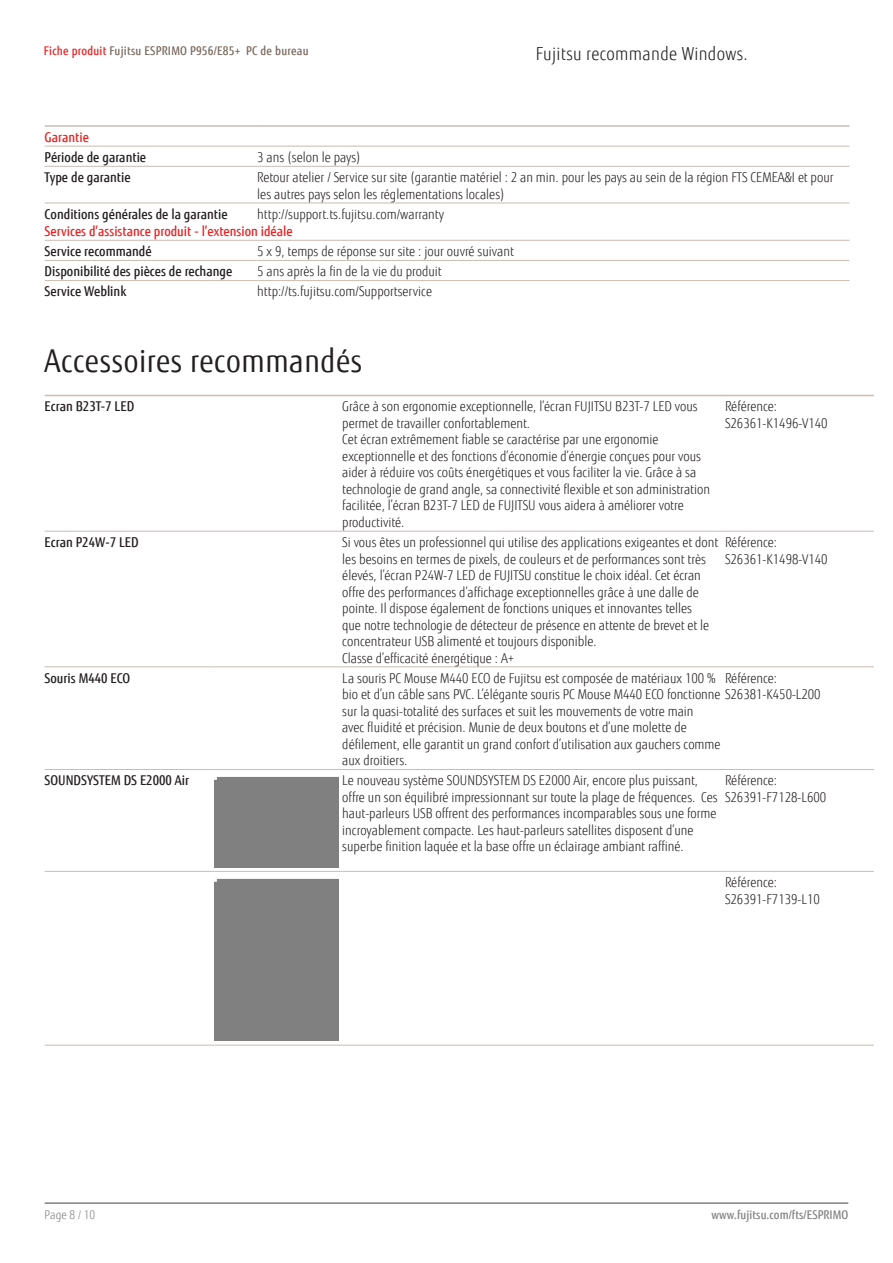
<style>
.page{position:relative;width:893px;height:1263px;background:#fff}
.page>*{position:absolute;margin:0;border:0;box-sizing:border-box;transform-origin:0 0}
.ComponentHeading{font:31.5px "Fujitsu Sans";letter-spacing:.02em;color:#231f20;scale:.9 1}
.t1{font:300 18px "Fujitsu Sans";letter-spacing:.02em;color:#231f20;scale:.9 1}
.BoMBody{font:300 13.5px/16.5px "Fujitsu Sans";color:#231f20;scale:.9 1}
.BoMBodyHeading{font:500 13.5px "Fujitsu Sans";color:#231f20;scale:.9 1}
.BoMBodyHeading_BoMHe{font:500 13.5px "Fujitsu Sans";color:#eb2223;scale:.9 1}
.t2{font:500 12px "Fujitsu Sans";letter-spacing:.02em;color:#78695d;scale:.9 1}
.t3{font:500 12px "Fujitsu Sans";letter-spacing:.005em;color:#818381;scale:.9 1}
.t4{font:300 12px "Fujitsu Sans";letter-spacing:.005em;color:#818381;scale:.9 1}
.s1{color:#eb2223}
</style>
<div class="page">
<hr style="left:45px;top:1202px;width:803px;height:2px;background:#818381">
<hr style="left:45px;top:125px;width:212px;height:2px;background:#c9bcb1">
<hr style="left:257px;top:125px;width:592px;height:2px;background:#c9bcb1">
<hr style="left:45px;top:146px;width:212px;height:1px;background:#c9bcb1">
<hr style="left:257px;top:146px;width:592px;height:1px;background:#c9bcb1">
<hr style="left:45px;top:166px;width:212px;height:1px;background:#c9bcb1">
<hr style="left:257px;top:166px;width:592px;height:1px;background:#c9bcb1">
<hr style="left:45px;top:203px;width:212px;height:1px;background:#c9bcb1">
<hr style="left:257px;top:203px;width:592px;height:1px;background:#c9bcb1">
<hr style="left:45px;top:240px;width:212px;height:1px;background:#c9bcb1">
<hr style="left:257px;top:240px;width:592px;height:1px;background:#c9bcb1">
<hr style="left:45px;top:260px;width:212px;height:1px;background:#c9bcb1">
<hr style="left:257px;top:260px;width:592px;height:1px;background:#c9bcb1">
<hr style="left:45px;top:280px;width:212px;height:1px;background:#c9bcb1">
<hr style="left:257px;top:280px;width:592px;height:1px;background:#c9bcb1">
<hr style="left:45px;top:395px;width:170px;height:1px;background:#c9bcb1">
<hr style="left:215px;top:395px;width:127px;height:1px;background:#c9bcb1">
<hr style="left:342px;top:395px;width:383px;height:1px;background:#c9bcb1">
<hr style="left:725px;top:395px;width:149px;height:1px;background:#c9bcb1">
<hr style="left:45px;top:531px;width:170px;height:1px;background:#c9bcb1">
<hr style="left:215px;top:531px;width:127px;height:1px;background:#c9bcb1">
<hr style="left:342px;top:531px;width:383px;height:1px;background:#c9bcb1">
<hr style="left:725px;top:531px;width:149px;height:1px;background:#c9bcb1">
<hr style="left:45px;top:666px;width:170px;height:1px;background:#c9bcb1">
<hr style="left:215px;top:666px;width:127px;height:1px;background:#c9bcb1">
<hr style="left:342px;top:666px;width:383px;height:1px;background:#c9bcb1">
<hr style="left:725px;top:666px;width:149px;height:1px;background:#c9bcb1">
<hr style="left:45px;top:769px;width:170px;height:1px;background:#c9bcb1">
<hr style="left:215px;top:769px;width:127px;height:1px;background:#c9bcb1">
<hr style="left:342px;top:769px;width:383px;height:1px;background:#c9bcb1">
<hr style="left:725px;top:769px;width:149px;height:1px;background:#c9bcb1">
<hr style="left:45px;top:871px;width:170px;height:1px;background:#c9bcb1">
<hr style="left:215px;top:871px;width:127px;height:1px;background:#c9bcb1">
<hr style="left:342px;top:871px;width:383px;height:1px;background:#c9bcb1">
<hr style="left:725px;top:871px;width:149px;height:1px;background:#c9bcb1">
<hr style="left:45px;top:1045px;width:170px;height:1px;background:#c9bcb1">
<hr style="left:215px;top:1045px;width:127px;height:1px;background:#c9bcb1">
<hr style="left:342px;top:1045px;width:383px;height:1px;background:#c9bcb1">
<hr style="left:725px;top:1045px;width:149px;height:1px;background:#c9bcb1">
<p class="t2" style="left:44px;top:43px;width:296px"><span class="s1">Fiche produit</span> Fujitsu ESPRIMO P956/E85+ PC de bureau</p>
<h2 class="t1" style="left:536px;top:43px;width:237px">Fujitsu recommande Windows.</h2>
<p class="BoMBodyHeading_BoMHe" style="left:45px;top:129px;width:51px">Garantie</p>
<p class="BoMBodyHeading" style="left:45px;top:149px;width:114px">Période de garantie</p>
<p class="BoMBody" style="left:257px;top:149px;width:117px">3 ans (selon le pays)</p>
<p class="BoMBodyHeading" style="left:45px;top:169px;width:97px">Type de garantie</p>
<p class="BoMBody" style="left:257px;top:169px;width:642px">Retour atelier / Service sur site (garantie matériel : 2 an min. pour les pays au sein de la région FTS CEMEA&amp;I et pour les autres pays selon les réglementations locales)</p>
<p class="BoMBodyHeading" style="left:45px;top:206px;width:205px">Conditions générales de la garantie</p>
<p class="BoMBody" style="left:257px;top:206px;width:209px">http://support.ts.fujitsu.com/warranty</p>
<p class="BoMBodyHeading_BoMHe" style="left:45px;top:223px;width:277px">Services d’assistance produit - l’extension idéale</p>
<p class="BoMBodyHeading" style="left:45px;top:243px;width:121px">Service recommandé</p>
<p class="BoMBody" style="left:257px;top:243px;width:287px">5 x 9, temps de réponse sur site : jour ouvré suivant</p>
<p class="BoMBodyHeading" style="left:45px;top:263px;width:210px">Disponibilité des pièces de rechange</p>
<p class="BoMBody" style="left:257px;top:263px;width:206px">5 ans après la fin de la vie du produit</p>
<p class="BoMBodyHeading" style="left:45px;top:283px;width:92px">Service Weblink</p>
<p class="BoMBody" style="left:257px;top:284px;width:196px">http://ts.fujitsu.com/Supportservice</p>
<p class="ComponentHeading" style="left:45px;top:342px;width:354px">Accessoires recommandés</p>
<p class="BoMBodyHeading" style="left:45px;top:398px;width:101px">Ecran B23T-7 LED</p>
<p class="BoMBody" style="left:342px;top:399px;width:396px">Grâce à son ergonomie exceptionnelle, l’écran FUJITSU B23T-7 LED vous permet de travailler confortablement.</p>
<p class="BoMBody" style="left:342px;top:432px;width:410px">Cet écran extrêmement fiable se caractérise par une ergonomie exceptionnelle et des fonctions d’économie d’énergie conçues pour vous aider à réduire vos coûts énergétiques et vous faciliter la vie. Grâce à sa technologie de grand angle, sa connectivité flexible et son administration facilitée, l’écran B23T-7 LED de FUJITSU vous aidera à améliorer votre productivité.</p>
<p class="BoMBody" style="left:725px;top:399px;width:59px">Référence:</p>
<p class="BoMBody" style="left:725px;top:415px;width:116px">S26361-K1496-V140</p>
<p class="BoMBodyHeading" style="left:45px;top:534px;width:106px">Ecran P24W-7 LED</p>
<p class="BoMBody" style="left:342px;top:534px;width:419px">Si vous êtes un professionnel qui utilise des applications exigeantes et dont les besoins en termes de pixels, de couleurs et de performances sont très élevés, l’écran P24W-7 LED de FUJITSU constitue le choix idéal. Cet écran offre des performances d’affichage exceptionnelles grâce à une dalle de pointe. Il dispose également de fonctions uniques et innovantes telles<br>que notre technologie de détecteur de présence en attente de brevet et le concentrateur USB alimenté et toujours disponible.</p>
<p class="BoMBody" style="left:342px;top:650px;width:193px">Classe d’efficacité énergétique : A+</p>
<p class="BoMBody" style="left:725px;top:534px;width:59px">Référence:</p>
<p class="BoMBody" style="left:725px;top:551px;width:116px">S26361-K1498-V140</p>
<p class="BoMBodyHeading" style="left:45px;top:670px;width:97px">Souris M440 ECO</p>
<p class="BoMBody" style="left:342px;top:670px;width:533px">La souris PC Mouse M440 ECO de Fujitsu est composée de matériaux 100 %<br>bio et d’un câble sans PVC. L’élégante souris PC Mouse M440 ECO fonctionne S26381-K450-L200 sur la quasi-totalité des surfaces et suit les mouvements de votre main<br>avec fluidité et précision. Munie de deux boutons et d’une molette de<br>défilement, elle garantit un grand confort d’utilisation aux gauchers comme<br>aux droitiers.</p>
<p class="BoMBody" style="left:725px;top:670px;width:59px">Référence:</p>
<p class="BoMBodyHeading" style="left:45px;top:772px;width:162px">SOUNDSYSTEM DS E2000 Air</p>
<p class="BoMBody" style="left:342px;top:772px;width:419px">Le nouveau système SOUNDSYSTEM DS E2000 Air, encore plus puissant, offre un son équilibré impressionnant sur toute la plage de fréquences. Ces haut-parleurs USB offrent des performances incomparables sous une forme incroyablement compacte. Les haut-parleurs satellites disposent d’une superbe finition laquée et la base offre un éclairage ambiant raffiné.</p>
<p class="BoMBody" style="left:725px;top:772px;width:59px">Référence:</p>
<p class="BoMBody" style="left:725px;top:789px;width:114px">S26391-F7128-L600</p>
<p class="BoMBody" style="left:725px;top:874px;width:59px">Référence:</p>
<p class="BoMBody" style="left:725px;top:891px;width:107px">S26391-F7139-L10</p>
<p class="t4" style="left:45px;top:1208px;width:58px">Page 8 / 10</p>
<p class="t3" style="left:711px;top:1208px;width:153px">www.fujitsu.com/fts/ESPRIMO</p>
</div>
